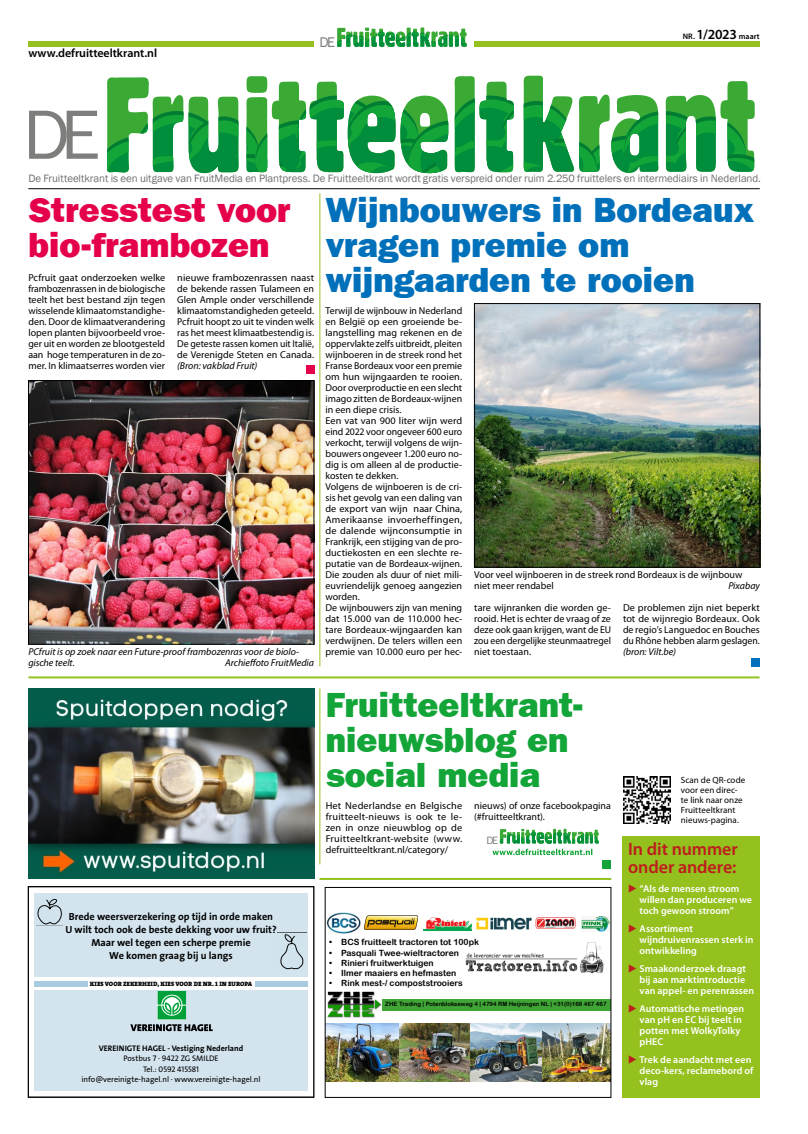
<style>
.page{position:relative;width:808px;height:1134px;background:#fff}
.page>*{position:absolute;margin:0;border:0;box-sizing:border-box;transform-origin:0 0}
.t1{font:72.1px "Franklin Gothic";color:#7e7e7d}
.t2{font:800 35px/35px "Frankfurt Gothic";color:#0070ba}
.t3{font:800 35px/35px "Frankfurt Gothic";color:#13a538}
.t4{font:800 35px/35px "Frankfurt Gothic";color:#e5004a}
.t5{font:600 18px/18px "Myriad Pro";letter-spacing:-.005em;color:#bd1d1d}
.t6{font:14.4px "Franklin Gothic";color:#7e7e7d}
.t7{font:600 12px "Myriad Pro";letter-spacing:-.005em;color:#000}
.t8{font:11px "Franklin Gothic";letter-spacing:-.005em;color:#706f6f}
.t9{font:11px "Franklin Gothic";color:#7e7e7d}
.t10{font:700 10.3px/12.9px "The Sans Os F";color:#000;text-align:center}
.t11{font:10px/11px "Myriad Pro";color:#000;text-align:justify}
.t12{font:600 10px/11px "Myriad Pro";color:#fff}
.t13{font:italic 10px/11px "Myriad Pro";color:#000}
.t14{font:9px/10px "Myriad Pro";letter-spacing:.005em;color:#000}
.t15{font:8.6px "Arial Rounded MT Bold";color:#000}
.t16{font:8.1px/10.3px "The Sans Os F";color:#000;text-align:center}
.t17{font:700 8.1px "The Sans Os F";color:#000}
.t18{font:600 8px "Myriad Pro";letter-spacing:.01em;color:#000}
.t19{font:6.3px "The Serif HP9 Blk";color:#000}
.t20{font:5.9px "Arial Rounded MT Bold";color:#000}
.s1{font-size:14px}
</style>
<div class="page">
<div style="left:28px;top:41px;width:732px;height:6px;background:#95c11f"></div>
<hr style="left:28px;top:188px;width:732px;height:1px;background:#000">
<svg style="left:107px;top:76px;width:641px;height:16px"></svg>
<svg style="left:107px;top:92px;width:648px;height:81px"></svg>
<div style="left:314px;top:28px;width:160px;height:20px;background:#fff"></div>
<svg style="left:337px;top:27px;width:130px;height:20px"></svg>
<hr style="left:319px;top:193px;width:1px;height:473px;background:#95c11f">
<hr style="left:319px;top:688px;width:1px;height:176px;background:#95c11f">
<div style="left:622px;top:836px;width:138px;height:261px;background:#95c11f"></div>
<hr style="left:28px;top:676px;width:731px;height:2px;background:#95c11f">
<hr style="left:319px;top:878px;width:292px;height:2px;background:#95c11f">
<svg style="left:492px;top:829px;width:107px;height:26px"></svg>
<div style="left:34px;top:991px;width:274px;height:100px;background:#d3e4ef"></div>
<div style="left:34px;top:893px;width:274px;height:83px;background:#d3e4ef"></div>
<div style="left:34px;top:981px;width:274px;height:5px;background:#a9cbdf"></div>
<div style="left:88px;top:980px;width:166px;height:7px;background:#fff"></div>
<svg style="left:280px;top:934px;width:24px;height:36px"></svg>
<svg style="left:37px;top:898px;width:25px;height:27px"></svg>
<svg style="left:130px;top:991px;width:83px;height:40px"></svg>
<div style="left:28px;top:886px;width:286px;height:211px;border:1px solid #000"></div>
<img style="left:28px;top:688px;width:286px;height:191px">
<img style="left:30px;top:382px;width:282px;height:260px">
<div style="left:28px;top:380px;width:286px;height:264px;border:1px solid #000"></div>
<img style="left:476px;top:305px;width:282px;height:260px">
<div style="left:474px;top:303px;width:286px;height:264px;border:1px solid #000"></div>
<img style="left:623px;top:777px;width:47px;height:47px">
<div style="left:306px;top:365px;width:8px;height:9px;background:#e5004a"></div>
<div style="left:751px;top:658px;width:9px;height:8px;background:#0070ba"></div>
<div style="left:602px;top:860px;width:9px;height:9px;background:#13a538"></div>
<div style="left:382px;top:999px;width:229px;height:11px;background:#3fa535"></div>
<img style="left:365px;top:916px;width:52px;height:13px">
<img style="left:423px;top:916px;width:48px;height:15px">
<img style="left:477px;top:917px;width:54px;height:13px">
<img style="left:327px;top:912px;width:34px;height:22px">
<img style="left:581px;top:916px;width:28px;height:15px">
<img style="left:536px;top:918px;width:40px;height:10px">
<img style="left:465px;top:942px;width:139px;height:32px">
<img style="left:328px;top:991px;width:53px;height:26px">
<img style="left:327px;top:1024px;width:72px;height:57px">
<img style="left:542px;top:1024px;width:67px;height:57px">
<img style="left:469px;top:1024px;width:73px;height:57px">
<img style="left:399px;top:1024px;width:70px;height:57px">
<div style="left:325px;top:887px;width:286px;height:210px;border:1px solid #000"></div>
<p class="t7" style="left:28px;top:45px;width:130px">www.defruitteeltkrant.nl</p>
<h3 class="t6" style="left:319px;top:33px;width:17px">DE</h3>
<p class="t18" style="left:683px;top:31px;width:79px">NR. <span class="s1">1/2023</span> maart</p>
<h1 class="t1" style="left:23px;top:90px;width:79px">DE</h1>
<p class="t8" style="left:28px;top:172px;width:734px">De Fruitteeltkrant is een uitgave van FruitMedia en Plantpress. De Fruitteeltkrant wordt gratis verspreid onder ruim 2.250 fruittelers en intermediairs in Nederland.</p>
<h2 class="t4" style="left:28px;top:191px;width:264px">Stresstest voor bio-frambozen</h2>
<p class="t11" style="left:28px;top:272px;width:138px">Pcfruit gaat onderzoeken welke frambozenrassen in de biologische teelt het best bestand zijn tegen wisselende klimaatomstandighe&shy;den. Door de klimaatverandering lopen planten bijvoorbeeld vroe&shy;ger uit en worden ze blootgesteld aan hoge temperaturen in de zo&shy;mer. In klimaatserres worden vier</p>
<p class="t11" style="left:177px;top:272px;width:138px">nieuwe frambozenrassen naast de bekende rassen Tulameen en Glen Ample onder verschillende klimaatomstandigheden geteeld.<br>Pcfruit hoopt zo uit te vinden welk ras het meest klimaatbestendig is.<br>De geteste rassen komen uit Italië, de Verenigde Steten en Canada.</p>
<p class="t13" style="left:177px;top:360px;width:82px">(Bron: vakblad Fruit)</p>
<p class="t13" style="left:28px;top:646px;width:272px">PCfruit is op zoek naar een Future-proof frambozenras voor de biolo&shy;gische teelt.</p>
<p class="t13" style="left:225px;top:657px;width:90px">Archieffoto FruitMedia</p>
<p class="t10" style="left:65px;top:910px;width:213px">Brede weersverzekering op tijd in orde maken U wilt toch ook de beste dekking voor uw fruit?<br>Maar wel tegen een scherpe premie<br>We komen graag bij u langs</p>
<p class="t19" style="left:90px;top:979px;width:164px">KIES VOOR ZEKERHEID, KIES VOOR DE NR. 1 IN EUROPA</p>
<p class="t17" style="left:99px;top:1043px;width:146px">VEREINIGTE HAGEL - Vestiging Nederland</p>
<p class="t16" style="left:82px;top:1054px;width:181px">Postbus 7 · 9422 ZG SMILDE<br>Tel.: 0592 415581<br>info@vereinigte-hagel.nl · www.vereinigte-hagel.nl</p>
<h2 class="t2" style="left:325px;top:191px;width:430px">Wijnbouwers in Bordeaux vragen premie om wijngaarden te rooien</h2>
<p class="t11" style="left:325px;top:305px;width:138px;text-align:left">Terwijl de wijnbouw in Nederland en België op een groeiende be&shy;langstelling mag rekenen en de oppervlakte zelfs uitbreidt, pleiten wijnboeren in de streek rond het<br>Franse Bordeaux voor een premie om hun wijngaarden te rooien.<br>Door overproductie en een slecht imago zitten de Bordeaux-wijnen in een diepe crisis.<br>Een vat van 900 liter wijn werd eind 2022 voor ongeveer 600 euro verkocht, terwijl volgens de wijn&shy;bouwers ongeveer 1.200 euro no&shy;dig is om alleen al de productie&shy;kosten te dekken.<br>Volgens de wijnboeren is de cri&shy;sis het gevolg van een daling van de export van wijn naar China,<br>Amerikaanse invoerheffingen, de dalende wijnconsumptie in<br>Frankrijk, een stijging van de pro&shy;ductiekosten en een slechte re&shy;putatie van de Bordeaux-wijnen.<br>Die zouden als duur of niet mili&shy;euvriendelijk genoeg aangezien worden.<br>De wijnbouwers zijn van mening dat 15.000 van de 110.000 hec&shy;tare Bordeaux-wijngaarden kan verdwijnen. De telers willen een premie van 10.000 euro per hec-</p>
<p class="t11" style="left:474px;top:569px;width:270px">Voor veel wijnboeren in de streek rond Bordeaux is de wijnbouw niet meer rendabel</p>
<p class="t13" style="left:728px;top:580px;width:33px">Pixabay</p>
<p class="t11" style="left:474px;top:602px;width:138px">tare wijnranken die worden ge&shy;rooid. Het is echter de vraag of ze deze ook gaan krijgen, want de EU zou een dergelijke steunmaatregel niet toestaan.</p>
<p class="t11" style="left:623px;top:602px;width:138px">De problemen zijn niet beperkt tot de wijnregio Bordeaux. Ook de regio’s Languedoc en Bouches du Rhône hebben alarm geslagen.</p>
<p class="t13" style="left:623px;top:646px;width:55px">(bron: Vilt.be)</p>
<h2 class="t3" style="left:326px;top:687px;width:258px">Fruitteeltkrant&shy;nieuwsblog en social media</h2>
<p class="t11" style="left:326px;top:800px;width:138px">Het Nederlandse en Belgische fruitteelt-nieuws is ook te le&shy;zen in onze nieuwblog op de Fruitteeltkrant-website (www. defruitteeltkrant.nl/category/</p>
<p class="t11" style="left:474px;top:800px;width:138px">nieuws) of onze facebookpagina (#fruitteeltkrant).</p>
<p class="t9" style="left:486px;top:833px;width:13px">DE</p>
<p class="t15" style="left:329px;top:937px;width:151px">• BCS fruitteelt tractoren tot 100pk</p>
<p class="t15" style="left:329px;top:947px;width:131px">• Pasquali Twee-wieltractoren</p>
<p class="t15" style="left:329px;top:958px;width:106px">• Rinieri fruitwerktuigen</p>
<p class="t15" style="left:329px;top:968px;width:129px">• Ilmer maaiers en hefmasten</p>
<p class="t15" style="left:329px;top:978px;width:135px">• Rink mest-/ compoststrooiers</p>
<p class="t20" style="left:385px;top:1001px;width:223px">ZHE Trading | Potenblokseweg 4 | 4794 RM Heijningen NL | +31(0)168 467 467</p>
<p class="t14" style="left:681px;top:775px;width:66px">Scan de QR-code voor een direc&shy;te link naar onze<br>Fruitteeltkrant nieuws-pagina.</p>
<h3 class="t5" style="left:628px;top:840px;width:111px">In dit nummer onder andere:</h3>
<p class="t12" style="left:639px;top:882px;width:114px">“Als de mensen stroom willen dan produceren we toch gewoon stroom”</p>
<p class="t12" style="left:639px;top:922px;width:115px">Assortiment wijndruivenrassen sterk in ontwikkeling</p>
<p class="t12" style="left:639px;top:963px;width:116px">Smaakonderzoek draagt bij aan marktintroductie van appel- en perenrassen</p>
<p class="t12" style="left:639px;top:1003px;width:106px">Automatische metingen van pH en EC bij teelt in potten met WolkyTolky pHEC</p>
<p class="t12" style="left:639px;top:1054px;width:115px">Trek de aandacht met een deco-kers, reclamebord of vlag</p>
</div>
